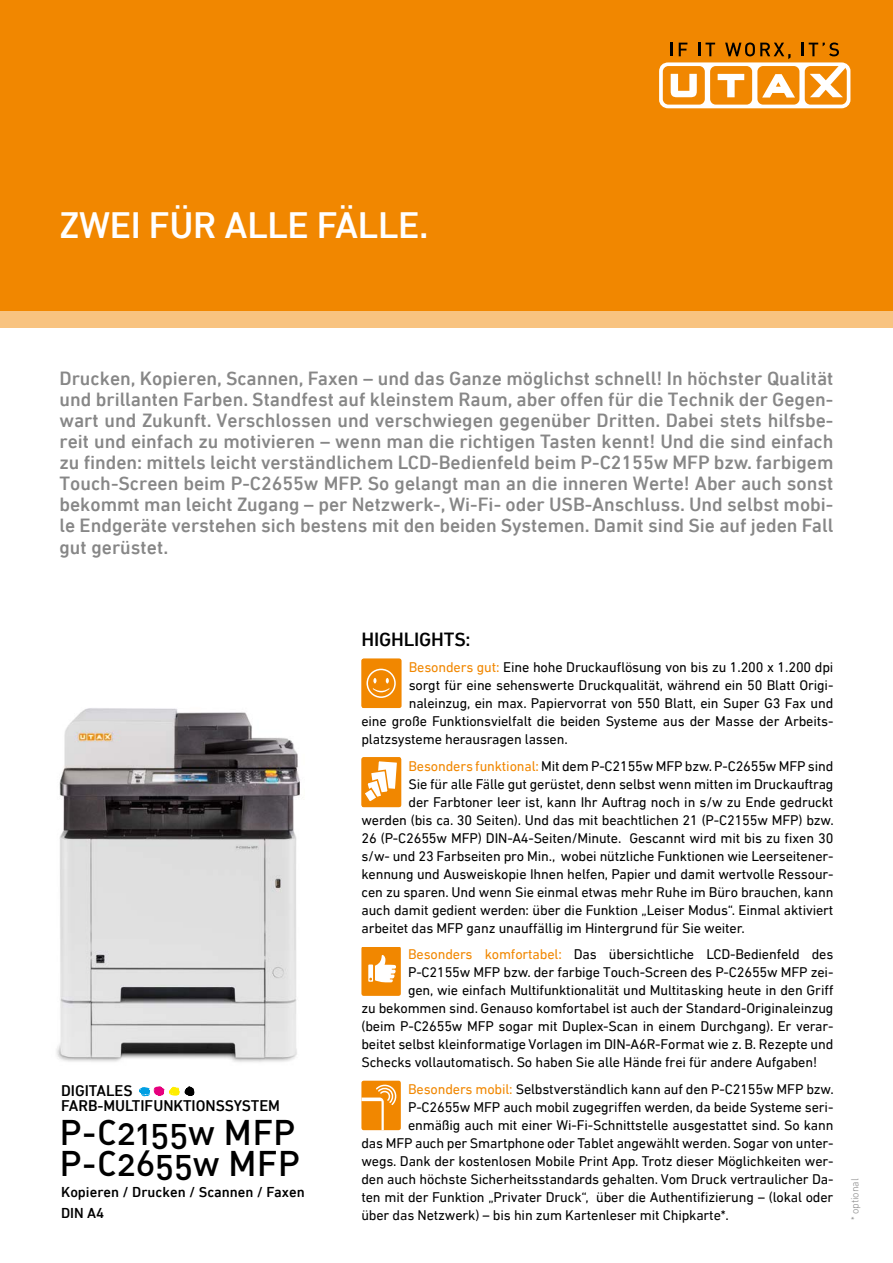
<style>
.page{position:relative;width:893px;height:1263px;background:#fff}
.page>*{position:absolute;margin:0;border:0;box-sizing:border-box;transform-origin:0 0}
.t1{font:500 37.5px "DIN Next LT Pro";letter-spacing:-.01em;color:#fff}
.t2{font:35.25px/31px "DIN Medium Alternate";letter-spacing:.005em;color:#000}
.t3{font:500 19.5px/21.1px "DIN Next LT Pro";color:#878787;text-align:justify}
.t4{font:500 19.5px "DIN Next LT Pro";letter-spacing:-.01em;color:#000}
.t5{font:500 15.75px/15px "DIN Next LT Pro";color:#000}
.t6{font:500 14.7px/21px "DIN Next LT Pro";color:#000}
.t7{font:14.25px "DIN Next LT Pro";letter-spacing:-.01em;color:#000}
.t8{font:300 10.5px "DIN Next LT Pro";color:#878787}
.s1{color:#f18700}
</style>
<div class="page">
<img style="left:56px;top:708px;width:244px;height:354px">
<div style="left:0;top:0;width:893px;height:310px;background:#f18700"></div>
<div style="left:0;top:310px;width:893px;height:17px;background:#f8c380"></div>
<div style="left:659px;top:62px;width:191px;height:46px;background:#fff;border-radius:9px"></div>
<div style="left:663px;top:66px;width:42px;height:39px;background:#f18700;border-radius:6px"></div>
<div style="left:710px;top:66px;width:42px;height:39px;background:#f18700;border-radius:6px"></div>
<div style="left:757px;top:66px;width:42px;height:39px;background:#f18700;border-radius:6px"></div>
<div style="left:805px;top:66px;width:42px;height:39px;background:#f18700;border-radius:6px"></div>
<svg style="left:671px;top:74px;width:26px;height:23px"></svg>
<svg style="left:718px;top:74px;width:26px;height:23px"></svg>
<svg style="left:810px;top:66px;width:36px;height:31px"></svg>
<svg style="left:762px;top:74px;width:33px;height:24px"></svg>
<svg style="left:671px;top:43px;width:2px;height:13px"></svg>
<svg style="left:679px;top:43px;width:8px;height:13px"></svg>
<svg style="left:699px;top:43px;width:16px;height:13px"></svg>
<svg style="left:725px;top:43px;width:65px;height:16px"></svg>
<svg style="left:802px;top:43px;width:37px;height:13px"></svg>
<svg style="left:361px;top:757px;width:40px;height:50px"></svg>
<svg style="left:139px;top:1086px;width:55px;height:10px"></svg>
<div style="left:361px;top:947px;width:40px;height:48px;background:#f18700;border-radius:2px"></div>
<svg style="left:368px;top:955px;width:28px;height:27px"></svg>
<svg style="left:361px;top:658px;width:41px;height:50px"></svg>
<svg style="left:361px;top:658px;width:40px;height:50px;background:#f2931b"></svg>
<div style="left:361px;top:1081px;width:40px;height:49px;background:#f18700;border-radius:2px"></div>
<svg style="left:361px;top:1084px;width:36px;height:46px"></svg>
<h1 class="t1" style="left:60px;top:204px;width:370px">Zwei für alle Fälle.</h1>
<p class="t3" style="left:60px;top:367px;width:775px">Drucken, Kopieren, Scannen, Faxen – und das Ganze möglichst schnell! In höchster Qualität und brillanten Farben. Standfest auf kleinstem Raum, aber offen für die Technik der Gegen&shy;wart und Zukunft. Verschlossen und verschwiegen gegenüber Dritten. Dabei stets hilfsbe&shy;reit und einfach zu motivieren – wenn man die richtigen Tasten kennt! Und die sind einfach zu finden: mittels leicht verständlichem LCD-Bedienfeld beim P-C2155w MFP bzw. farbigem Touch-Screen beim P-C2655w MFP. So gelangt man an die inneren Werte! Aber auch sonst bekommt man leicht Zugang – per Netzwerk-, Wi-Fi- oder USB-Anschluss. Und selbst mobi&shy;le Endgeräte verstehen sich bestens mit den beiden Systemen. Damit sind Sie auf jeden Fall gut gerüstet.</p>
<p class="t5" style="left:61px;top:1083px;width:8px">digit</p>
<p class="t5" style="left:61px;top:1083px;width:94px;text-indent:35px">ales<br>Farb-Multifun</p>
<p class="t5" style="left:174px;top:1098px;width:106px">ktionssystem</p>
<h2 class="t2" style="left:60px;top:1116px;width:242px">P-C2155w MFP<br>P-C2655w MFP</h2>
<p class="t6" style="left:61px;top:1182px;width:245px">Kopieren / Drucken / Scannen / Faxen<br>DIN A4</p>
<h3 class="t4" style="left:361px;top:628px;width:111px">HIGHLIGHTS:</h3>
<p class="t7" style="left:409px;top:659px;width:426px"><span class="s1">Besonders gut:</span> Eine hohe Druckauflösung von bis zu 1.200 x 1.200 dpi</p>
<p class="t7" style="left:409px;top:677px;width:426px">sorgt für eine sehenswerte Druckqualität, während ein 50 Blatt Origi-</p>
<p class="t7" style="left:409px;top:695px;width:426px">naleinzug, ein max. Papiervorrat von 550 Blatt, ein Super G3 Fax und</p>
<p class="t7" style="left:361px;top:713px;width:473px">eine große Funktionsvielfalt die beiden Systeme aus der Masse der Arbeits-</p>
<p class="t7" style="left:361px;top:731px;width:208px">platzsysteme herausragen lassen.</p>
<p class="t7" style="left:408px;top:757px;width:426px"><span class="s1">Besonders funktional:</span> Mit dem P-C2155w MFP bzw. P-C2655w MFP sind</p>
<p class="t7" style="left:408px;top:775px;width:426px">Sie für alle Fälle gut gerüstet, denn selbst wenn mitten im Druckauftrag</p>
<p class="t7" style="left:408px;top:793px;width:426px">der Farbtoner leer ist, kann Ihr Auftrag noch in s/w zu Ende gedruckt</p>
<p class="t7" style="left:361px;top:811px;width:474px">werden (bis ca. 30 Seiten). Und das mit beachtlichen 21 (P-C2155w MFP) bzw.</p>
<p class="t7" style="left:361px;top:829px;width:473px">26 (P-C2655w MFP) DIN-A4-Seiten/Minute. Gescannt wird mit bis zu fixen 30</p>
<p class="t7" style="left:361px;top:847px;width:473px">s/w- und 23 Farbseiten pro Min., wobei nützliche Funktionen wie Leerseitener-</p>
<p class="t7" style="left:361px;top:865px;width:473px">kennung und Ausweiskopie Ihnen helfen, Papier und damit wertvolle Ressour-</p>
<p class="t7" style="left:361px;top:883px;width:473px">cen zu sparen. Und wenn Sie einmal etwas mehr Ruhe im Büro brauchen, kann</p>
<p class="t7" style="left:361px;top:901px;width:473px">auch damit gedient werden: über die Funktion „Leiser Modus“. Einmal aktiviert</p>
<p class="t7" style="left:361px;top:919px;width:385px">arbeitet das MFP ganz unauffällig im Hintergrund für Sie weiter.</p>
<p class="t7" style="left:408px;top:946px;width:427px"><span class="s1">Besonders komfortabel:</span> Das übersichtliche LCD-Bedienfeld des</p>
<p class="t7" style="left:408px;top:964px;width:427px">P-C2155w MFP bzw. der farbige Touch-Screen des P-C2655w MFP zei-</p>
<p class="t7" style="left:408px;top:982px;width:427px">gen, wie einfach Multifunktionalität und Multitasking heute in den Griff</p>
<p class="t7" style="left:361px;top:1000px;width:473px">zu bekommen sind. Genauso komfortabel ist auch der Standard-Originaleinzug</p>
<p class="t7" style="left:361px;top:1018px;width:473px">(beim P-C2655w MFP sogar mit Duplex-Scan in einem Durchgang). Er verar-</p>
<p class="t7" style="left:361px;top:1036px;width:473px">beitet selbst kleinformatige Vorlagen im DIN-A6R-Format wie z. B. Rezepte und</p>
<p class="t7" style="left:361px;top:1054px;width:457px">Schecks vollautomatisch. So haben Sie alle Hände frei für andere Aufgaben!</p>
<p class="t7" style="left:408px;top:1080px;width:427px"><span class="s1">Besonders mobil:</span> Selbstverständlich kann auf den P-C2155w MFP bzw.</p>
<p class="t7" style="left:408px;top:1098px;width:427px">P-C2655w MFP auch mobil zugegriffen werden, da beide Systeme seri-</p>
<p class="t7" style="left:408px;top:1116px;width:427px">enmäßig auch mit einer Wi-Fi-Schnittstelle ausgestattet sind. So kann</p>
<p class="t7" style="left:361px;top:1134px;width:473px">das MFP auch per Smartphone oder Tablet angewählt werden. Sogar von unter-</p>
<p class="t7" style="left:361px;top:1152px;width:473px">wegs. Dank der kostenlosen Mobile Print App. Trotz dieser Möglichkeiten wer-</p>
<p class="t7" style="left:361px;top:1170px;width:473px">den auch höchste Sicherheitsstandards gehalten. Vom Druck vertraulicher Da-</p>
<p class="t7" style="left:361px;top:1188px;width:473px">ten mit der Funktion „Privater Druck“, über die Authentifizierung – (lokal oder</p>
<p class="t7" style="left:361px;top:1206px;width:369px">über das Netzwerk) – bis hin zum Kartenleser mit Chipkarte*.</p>
<p class="t8" style="left:849px;top:1220px;width:44px;rotate:-90deg">* optional</p>
</div>
